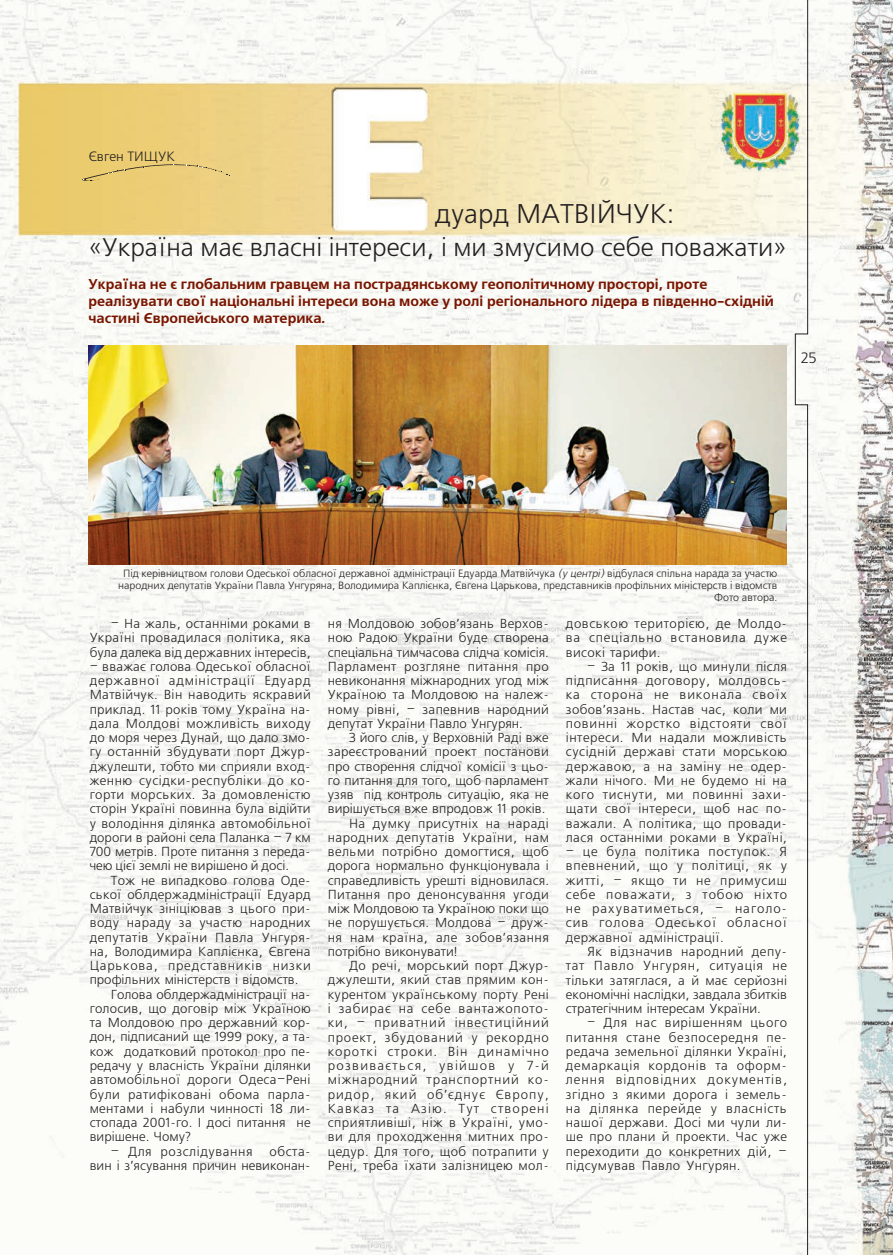
<style>
.page{position:relative;width:893px;height:1255px;background:#fff}
.page>*{position:absolute;margin:0;border:0;box-sizing:border-box;transform-origin:0 0}
.t1{font:27px "Free Set C";color:#231f20}
.t2{font:25.5px "Free Set C";color:#231f20}
.foto{font:15px "Free Set C";color:#231f20}
.vrez{font:700 14.25px/17.1px "Free Set C";color:#791500}
.author{font:13.5px "Free Set C";color:#231f20}
.text_freeset{font:13.05px/14.2px "Free Set C";letter-spacing:.02em;color:#231f20;text-align:justify}
.text_freeset-2{font:13.05px/14.2px "Free Set C";color:#231f20;text-align:right}
.text_freeset-3{font:13.05px "Free Set C";letter-spacing:.04em;color:#231f20}
.foto-2{font:10.5px/12px "Free Set C";color:#231f20;text-align:center}
.s1{font-style:italic}
</style>
<div class="page">
<img style="left:0;top:0;width:893px;height:1254px">
<img style="left:88px;top:345px;width:698px;height:219px">
<svg style="left:795px;top:0;width:13px;height:1254px"></svg>
<svg style="left:82px;top:164px;width:147px;height:18px;background:#e3c674"></svg>
<p class="author" style="left:89px;top:150px;width:88px">Євген ТИЩУК</p>
<p class="t1" style="left:435px;top:199px;width:241px">дуард МАТВІЙЧУК:</p>
<p class="t2" style="left:89px;top:234px;width:698px">«Україна має власні інтереси, і ми змусимо себе поважати»</p>
<p class="vrez" style="left:88px;top:276px;width:687px">Україна не є глобальним гравцем на пострадянському геополітичному просторі, проте реалізувати свої національні інтереси вона може у ролі регіонального лідера в південно-східній частині Європейського материка.</p>
<p class="foto" style="left:801px;top:349px;width:18px">25</p>
<p class="foto-2" style="left:118px;top:567px;width:661px">Під керівництвом голови Одеської обласної державної адміністрації Едуарда Матвійчука <span class="s1">(у центрі)</span> відбулася спільна нарада за участю народних депутатів України Павла Унгуряна, Володимира Каплієнка, Євгена Царькова, представників профільних міністерств і відомств</p>
<p class="foto-2" style="left:714px;top:591px;width:65px">Фото автора.</p>
<p class="text_freeset" style="left:90px;top:617px;width:223px;text-indent:21px">– На жаль, останніми роками в Україні провадилася політика, яка була далека від державних інтересів,</p>
<p class="text_freeset" style="left:90px;top:659px;width:223px">– вважає голова Одеської обласної державної адміністрації Едуард Матвійчук. Він наводить яскравий приклад. 11 років тому Україна на&shy;дала Молдові можливість виходу до моря через Дунай, що дало змо&shy;гу останній збудувати порт Джур&shy;джулешти, тобто ми сприяли вход&shy;женню сусідки-республіки до ко&shy;горти морських. За домовленістю сторін Україні повинна була відійти у володіння ділянка автомобільної дороги в районі села Паланка – 7 км 700 метрів. Проте питання з переда&shy;чею цієї землі не вирішено й досі.</p>
<p class="text_freeset" style="left:90px;top:873px;width:223px;text-align:left;text-indent:21px">Тож не випадково голова Оде&shy;ської облдержадміністрації Едуард Матвійчук зініціював з цього при&shy;воду нараду за участю народних депутатів України Павла Унгуря&shy;на, Володимира Каплієнка, Євгена Царькова, представників низки профільних міністерств і відомств.</p>
<p class="text_freeset" style="left:90px;top:987px;width:223px;text-indent:21px">Голова облдержадміністрації на&shy;голосив, що договір між Україною та Молдовою про державний кор&shy;дон, підписаний ще 1999 року, а та&shy;кож додатковий протокол про пе&shy;редачу у власність України ділянки автомобільної дороги Одеса–Рені були ратифіковані обома парла&shy;ментами і набули чинності 18 ли&shy;стопада 2001-го. І досі питання не вирішене. Чому?</p>
<p class="text_freeset-3" style="left:111px;top:1144px;width:143px">– Для розслідування</p>
<p class="text_freeset-2" style="left:90px;top:1144px;width:223px">обста-<br>вин і з’ясування причин невиконан-</p>
<p class="text_freeset" style="left:328px;top:617px;width:223px">ня Молдовою зобов’язань Верхов&shy;ною Радою України буде створена спеціальна тимчасова слідча комісія.<br>Парламент розгляне питання про невиконання міжнародних угод між Україною та Молдовою на належ&shy;ному рівні, – запевнив народний депутат України Павло Унгурян.</p>
<p class="text_freeset" style="left:328px;top:731px;width:223px;text-indent:21px">З його слів, у Верховній Раді вже зареєстрований проект постанови про створення слідчої комісії з цьо&shy;го питання для того, щоб парламент узяв під контроль ситуацію, яка не вирішується вже впродовж 11 років.</p>
<p class="text_freeset" style="left:328px;top:816px;width:223px;text-indent:21px">На думку присутніх на нараді народних депутатів України, нам вельми потрібно домогтися, щоб дорога нормально функціонувала і справедливість урешті відновилася.<br>Питання про денонсування угоди між Молдовою та Україною поки що не порушується. Молдова – друж&shy;ня нам країна, але зобов’язання потрібно виконувати!</p>
<p class="text_freeset" style="left:328px;top:959px;width:223px;text-indent:21px">До речі, морський порт Джур&shy;джулешти, який став прямим кон&shy;курентом українському порту Рені і забирає на себе вантажопото&shy;ки, – приватний інвестиційний проект, збудований у рекордно короткі строки. Він динамічно розвивається, увійшов у 7-й міжнародний транспортний ко&shy;ридор, який об’єднує Європу, Кавказ та Азію. Тут створені сприятливіші, ніж в Україні, умо&shy;ви для проходження митних про&shy;цедур. Для того, щоб потрапити у Рені, треба їхати залізницею мол-</p>
<p class="text_freeset" style="left:566px;top:617px;width:223px">довською територією, де Молдо&shy;ва спеціально встановила дуже високі тарифи.</p>
<p class="text_freeset" style="left:566px;top:659px;width:223px;text-indent:21px">– За 11 років, що минули після підписання договору, молдовсь&shy;ка сторона не виконала своїх зобов’язань. Настав час, коли ми повинні жорстко відстояти свої інтереси. Ми надали можливість сусідній державі стати морською державою, а на заміну не одер&shy;жали нічого. Ми не будемо ні на кого тиснути, ми повинні захи&shy;щати свої інтереси, щоб нас по&shy;важали. А політика, що провади&shy;лася останніми роками в Україні,</p>
<p class="text_freeset" style="left:566px;top:845px;width:223px">– це була політика поступок. Я впевнений, що у політиці, як у житті, – якщо ти не примусиш себе поважати, з тобою ніхто не рахуватиметься, – наголо&shy;сив голова Одеської обласної державної адміністрації.</p>
<p class="text_freeset" style="left:566px;top:944px;width:223px;text-indent:21px">Як відзначив народний депу&shy;тат Павло Унгурян, ситуація не тільки затяглася, а й має серйозні економічні наслідки, завдала збитків стратегічним інтересам України.</p>
<p class="text_freeset" style="left:566px;top:1016px;width:223px;text-indent:21px">– Для нас вирішенням цього питання стане безпосередня пе&shy;редача земельної ділянки Україні, демаркація кордонів та оформ&shy;лення відповідних документів, згідно з якими дорога і земель&shy;на ділянка перейде у власність нашої держави. Досі ми чули ли&shy;ше про плани й проекти. Час уже переходити до конкретних дій, – підсумував Павло Унгурян.</p>
</div>
